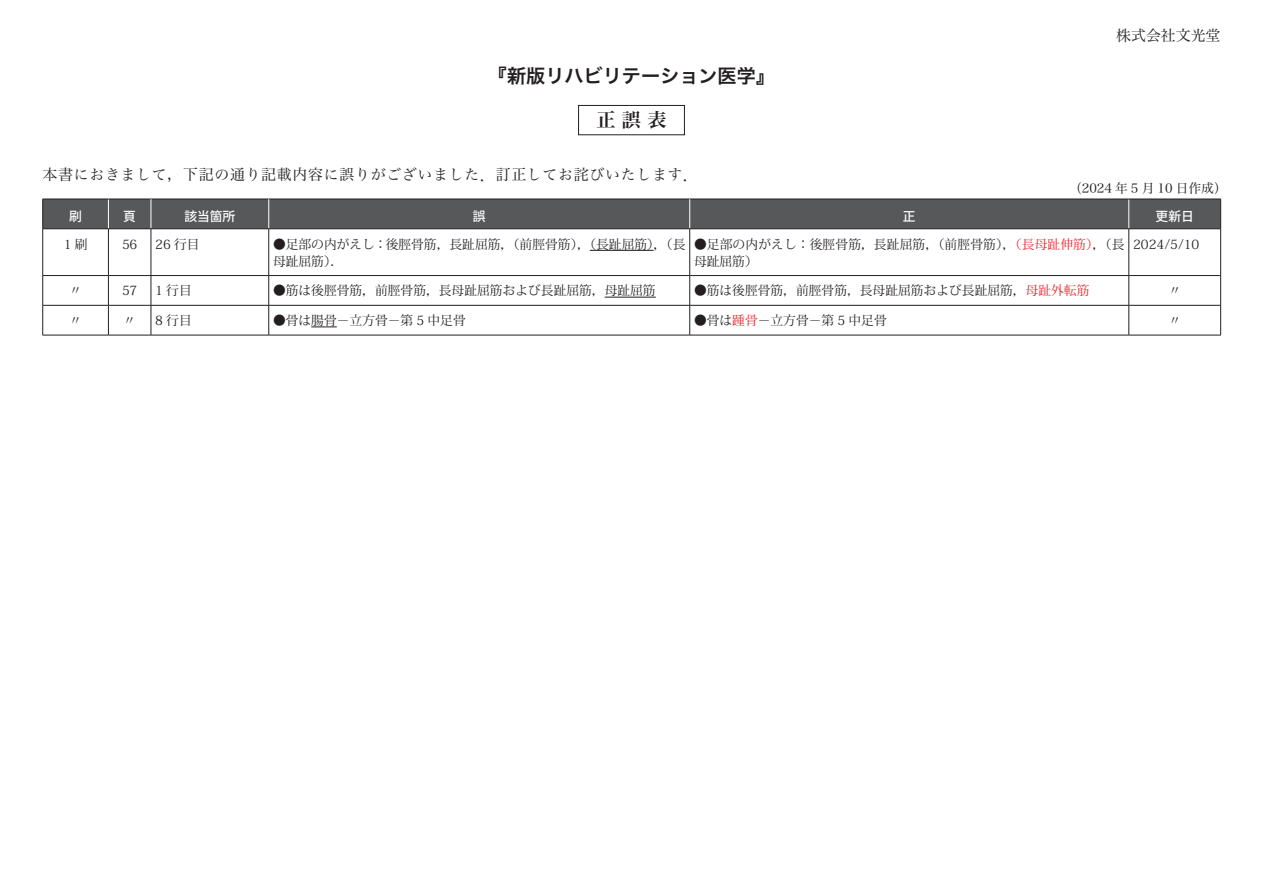
<style>
.page{position:relative;width:1263px;height:893px;background:#fff}
.page>*{position:absolute;margin:0;border:0;box-sizing:border-box;transform-origin:0 0}
.t1{font:19.2px "Hiragino Sans W6";color:#231f20}
.t2{font:19.2px "Hira Min Pro W6";color:#231f20}
.t3{font:14.85px "Hira Min Pro W3";letter-spacing:.05em;color:#231f20}
.t4{font:14.85px "Hira Min Pro W3";color:#231f20}
.t5{font:12.75px/17px "Koz Min Pro";color:#231f20}
.t6{font:12.75px "Hira Min Pro W3";color:#231f20}
.t7{font:500 12.75px "Koz Go Pro";color:#fff}
.s1{color:#ee1d23}
</style>
<div class="page">
<div style="left:43px;top:200px;width:1177px;height:29px;background:#57585a"></div>
<hr style="left:108px;top:199px;width:1px;height:30px;background:#fff">
<hr style="left:1128px;top:199px;width:1px;height:30px;background:#fff">
<hr style="left:43px;top:199px;width:65px;height:1px;background:#231f20">
<hr style="left:42px;top:199px;width:1px;height:30px;background:#231f20">
<hr style="left:108px;top:199px;width:43px;height:1px;background:#231f20">
<hr style="left:151px;top:199px;width:118px;height:1px;background:#231f20">
<hr style="left:269px;top:199px;width:421px;height:1px;background:#231f20">
<hr style="left:690px;top:199px;width:439px;height:1px;background:#231f20">
<hr style="left:1129px;top:199px;width:92px;height:1px;background:#231f20">
<hr style="left:1220px;top:199px;width:1px;height:30px;background:#231f20">
<hr style="left:151px;top:199px;width:1px;height:30px;background:#fff">
<hr style="left:268px;top:199px;width:1px;height:30px;background:#fff">
<hr style="left:689px;top:199px;width:1px;height:30px;background:#fff">
<hr style="left:43px;top:229px;width:65px;height:1px;background:#231f20">
<hr style="left:42px;top:229px;width:1px;height:46px;background:#231f20">
<hr style="left:108px;top:229px;width:43px;height:1px;background:#231f20">
<hr style="left:108px;top:229px;width:1px;height:46px;background:#231f20">
<hr style="left:151px;top:229px;width:118px;height:1px;background:#231f20">
<hr style="left:151px;top:229px;width:1px;height:46px;background:#231f20">
<hr style="left:269px;top:229px;width:421px;height:1px;background:#231f20">
<hr style="left:268px;top:229px;width:1px;height:46px;background:#231f20">
<hr style="left:690px;top:229px;width:439px;height:1px;background:#231f20">
<hr style="left:689px;top:229px;width:1px;height:46px;background:#231f20">
<hr style="left:1129px;top:229px;width:92px;height:1px;background:#231f20">
<hr style="left:1128px;top:229px;width:1px;height:46px;background:#231f20">
<hr style="left:1220px;top:229px;width:1px;height:46px;background:#231f20">
<hr style="left:43px;top:275px;width:65px;height:1px;background:#231f20">
<hr style="left:108px;top:275px;width:43px;height:1px;background:#231f20">
<hr style="left:151px;top:275px;width:118px;height:1px;background:#231f20">
<hr style="left:269px;top:275px;width:421px;height:1px;background:#231f20">
<hr style="left:690px;top:275px;width:439px;height:1px;background:#231f20">
<hr style="left:1129px;top:275px;width:92px;height:1px;background:#231f20">
<hr style="left:43px;top:305px;width:65px;height:1px;background:#231f20">
<svg style="left:42px;top:276px;width:1px;height:59px"></svg>
<hr style="left:108px;top:305px;width:43px;height:1px;background:#231f20">
<svg style="left:108px;top:276px;width:1px;height:59px"></svg>
<hr style="left:151px;top:305px;width:118px;height:1px;background:#231f20">
<svg style="left:151px;top:276px;width:1px;height:59px"></svg>
<hr style="left:269px;top:305px;width:421px;height:1px;background:#231f20">
<svg style="left:268px;top:276px;width:1px;height:59px"></svg>
<hr style="left:690px;top:305px;width:439px;height:1px;background:#231f20">
<svg style="left:689px;top:276px;width:1px;height:59px"></svg>
<hr style="left:1129px;top:305px;width:92px;height:1px;background:#231f20">
<svg style="left:1128px;top:276px;width:1px;height:59px"></svg>
<svg style="left:1220px;top:276px;width:1px;height:59px"></svg>
<hr style="left:43px;top:335px;width:65px;height:1px;background:#231f20">
<hr style="left:108px;top:335px;width:43px;height:1px;background:#231f20">
<hr style="left:151px;top:335px;width:118px;height:1px;background:#231f20">
<hr style="left:269px;top:335px;width:421px;height:1px;background:#231f20">
<hr style="left:690px;top:335px;width:439px;height:1px;background:#231f20">
<hr style="left:1129px;top:335px;width:92px;height:1px;background:#231f20">
<hr style="left:590px;top:250px;width:64px;height:1px;background:#231f20">
<hr style="left:605px;top:297px;width:51px;height:1px;background:#231f20">
<svg style="left:311px;top:327px;width:26px;height:1px"></svg>
<div style="left:578px;top:105px;width:107px;height:30px;border:1px solid #231f20"></div>
<h1 class="t1" style="left:488px;top:58px;width:289px">『新版リハビリテーション医学』</h1>
<h1 class="t2" style="left:596px;top:103px;width:72px">正 誤 表</h1>
<p class="t3" style="left:43px;top:161px;width:657px">本書におきまして，下記の通り記載内容に誤りがございました．訂正してお詫びいたします．</p>
<p class="t4" style="left:1116px;top:22px;width:106px">株式会社文光堂</p>
<p class="t6" style="left:1069px;top:177px;width:159px">（2024 年 5 月 10 日作成）</p>
<p class="t7" style="left:69px;top:208px;width:14px">刷</p>
<p class="t7" style="left:123px;top:208px;width:14px">頁</p>
<p class="t7" style="left:184px;top:208px;width:53px">該当箇所</p>
<p class="t7" style="left:473px;top:208px;width:14px">誤</p>
<p class="t7" style="left:903px;top:208px;width:14px">正</p>
<p class="t7" style="left:1155px;top:208px;width:40px">更新日</p>
<p class="t5" style="left:64px;top:235px;width:25px">1 刷</p>
<p class="t5" style="left:122px;top:235px;width:17px">56</p>
<p class="t5" style="left:155px;top:235px;width:46px">26 行目</p>
<p class="t5" style="left:273px;top:235px;width:414px">●足部の内がえし：後脛骨筋，長趾屈筋，（前脛骨筋），（長趾屈筋），（長母趾屈筋）．</p>
<p class="t5" style="left:694px;top:235px;width:432px">●足部の内がえし：後脛骨筋，長趾屈筋，（前脛骨筋），<span class="s1">（長母趾伸筋）</span>，（長母趾屈筋）</p>
<p class="t5" style="left:1133px;top:235px;width:68px">2024/5/10</p>
<p class="t5" style="left:69px;top:282px;width:14px">〃</p>
<p class="t5" style="left:122px;top:282px;width:17px">57</p>
<p class="t5" style="left:155px;top:282px;width:38px">1 行目</p>
<p class="t5" style="left:273px;top:282px;width:384px">●筋は後脛骨筋，前脛骨筋，長母趾屈筋および長趾屈筋，母趾屈筋</p>
<p class="t5" style="left:694px;top:282px;width:397px">●筋は後脛骨筋，前脛骨筋，長母趾屈筋および長趾屈筋，<span class="s1">母趾外転筋</span></p>
<p class="t5" style="left:1168px;top:282px;width:14px">〃</p>
<p class="t5" style="left:69px;top:311px;width:14px">〃</p>
<p class="t5" style="left:123px;top:311px;width:14px">〃</p>
<p class="t5" style="left:155px;top:311px;width:38px">8 行目</p>
<p class="t5" style="left:273px;top:311px;width:194px">●骨は腸骨−立方骨−第 5 中足骨</p>
<p class="t5" style="left:694px;top:311px;width:194px">●骨は<span class="s1">踵骨</span>−立方骨−第 5 中足骨</p>
<p class="t5" style="left:1168px;top:311px;width:14px">〃</p>
</div>
